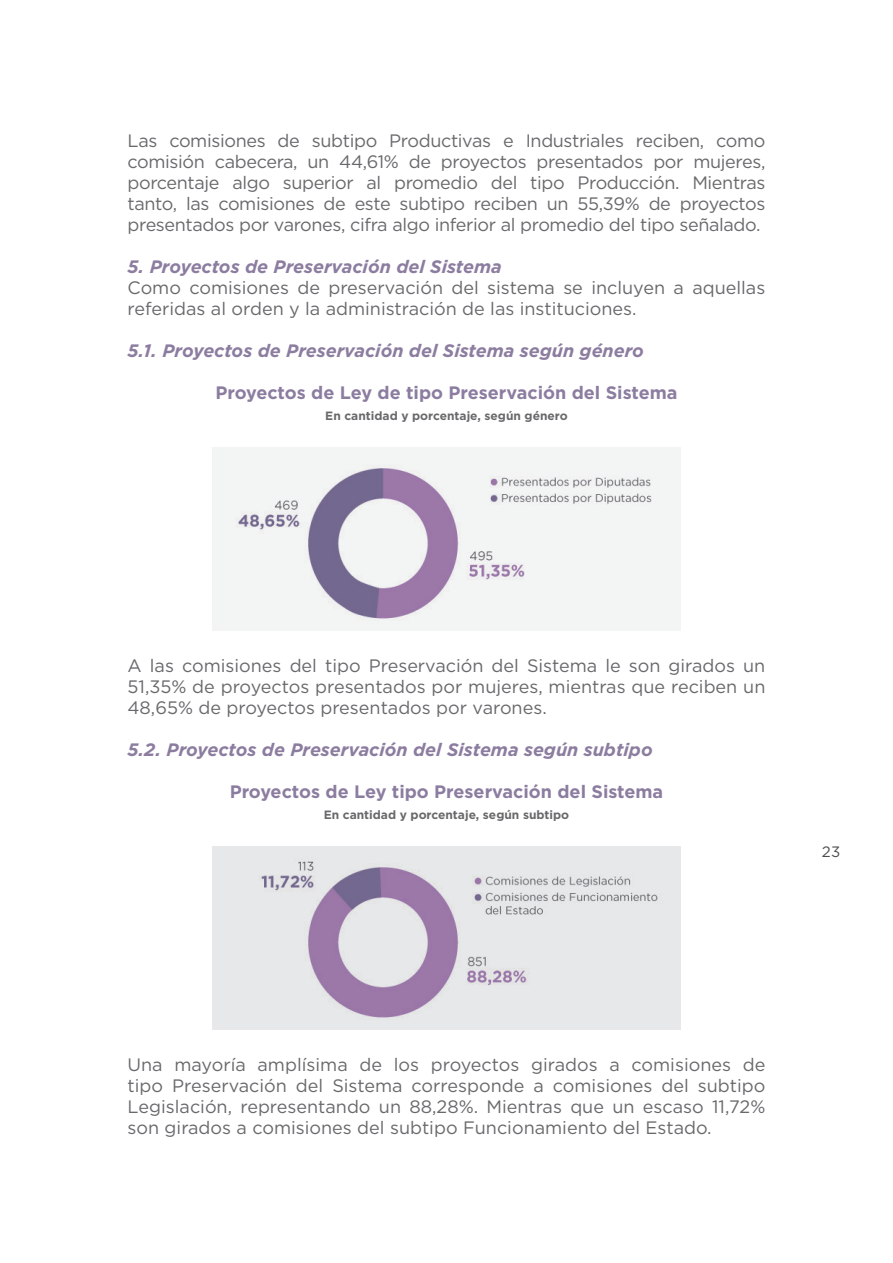
<style>
.page{position:relative;width:893px;height:1263px;background:#fff}
.page>*{position:absolute;margin:0;border:0;box-sizing:border-box;transform-origin:0 0}
.texto_va{font:18px/21px "Gotham";color:#69696c;text-align:justify}
.texto_va-2{font:italic 700 18px "Gotham";color:#8c7da0}
.texto_va-3{font:700 18px "Gotham";color:#8c7da0}
.t1{font:15px "Gotham";color:#4b4c4d}
.texto_va-4{font:700 12px "Gotham";color:#69696c}
</style>
<div class="page">
<img style="left:213px;top:447px;width:467px;height:183px">
<img style="left:213px;top:846px;width:467px;height:183px">
<p class="texto_va" style="left:128px;top:130px;width:639px">Las comisiones de subtipo Productivas e Industriales reciben, como comisión cabecera, un 44,61% de proyectos presentados por mujeres, porcentaje algo superior al promedio del tipo Producción. Mientras tanto, las comisiones de este subtipo reciben un 55,39% de proyectos presentados por varones, cifra algo inferior al promedio del tipo señalado.</p>
<p class="texto_va-2" style="left:128px;top:255px;width:376px">5. Proyectos de Preservación del Sistema</p>
<p class="texto_va" style="left:128px;top:277px;width:639px">Como comisiones de preservación del sistema se incluyen a aquellas referidas al orden y la administración de las instituciones.</p>
<p class="texto_va-2" style="left:128px;top:339px;width:518px">5.1. Proyectos de Preservación del Sistema según género</p>
<p class="texto_va-3" style="left:215px;top:381px;width:464px">Proyectos de Ley de tipo Preservación del Sistema</p>
<p class="texto_va-4" style="left:325px;top:408px;width:244px">En cantidad y porcentaje, según género</p>
<p class="texto_va" style="left:128px;top:655px;width:639px">A las comisiones del tipo Preservación del Sistema le son girados un 51,35% de proyectos presentados por mujeres, mientras que reciben un 48,65% de proyectos presentados por varones.</p>
<p class="texto_va-2" style="left:128px;top:738px;width:527px">5.2. Proyectos de Preservación del Sistema según subtipo</p>
<p class="texto_va-3" style="left:230px;top:780px;width:435px">Proyectos de Ley tipo Preservación del Sistema</p>
<p class="texto_va-4" style="left:324px;top:807px;width:247px">En cantidad y porcentaje, según subtipo</p>
<p class="t1" style="left:822px;top:842px;width:20px">23</p>
<p class="texto_va" style="left:128px;top:1054px;width:639px">Una mayoría amplísima de los proyectos girados a comisiones de tipo Preservación del Sistema corresponde a comisiones del subtipo Legislación, representando un 88,28%. Mientras que un escaso 11,72% son girados a comisiones del subtipo Funcionamiento del Estado.</p>
</div>
